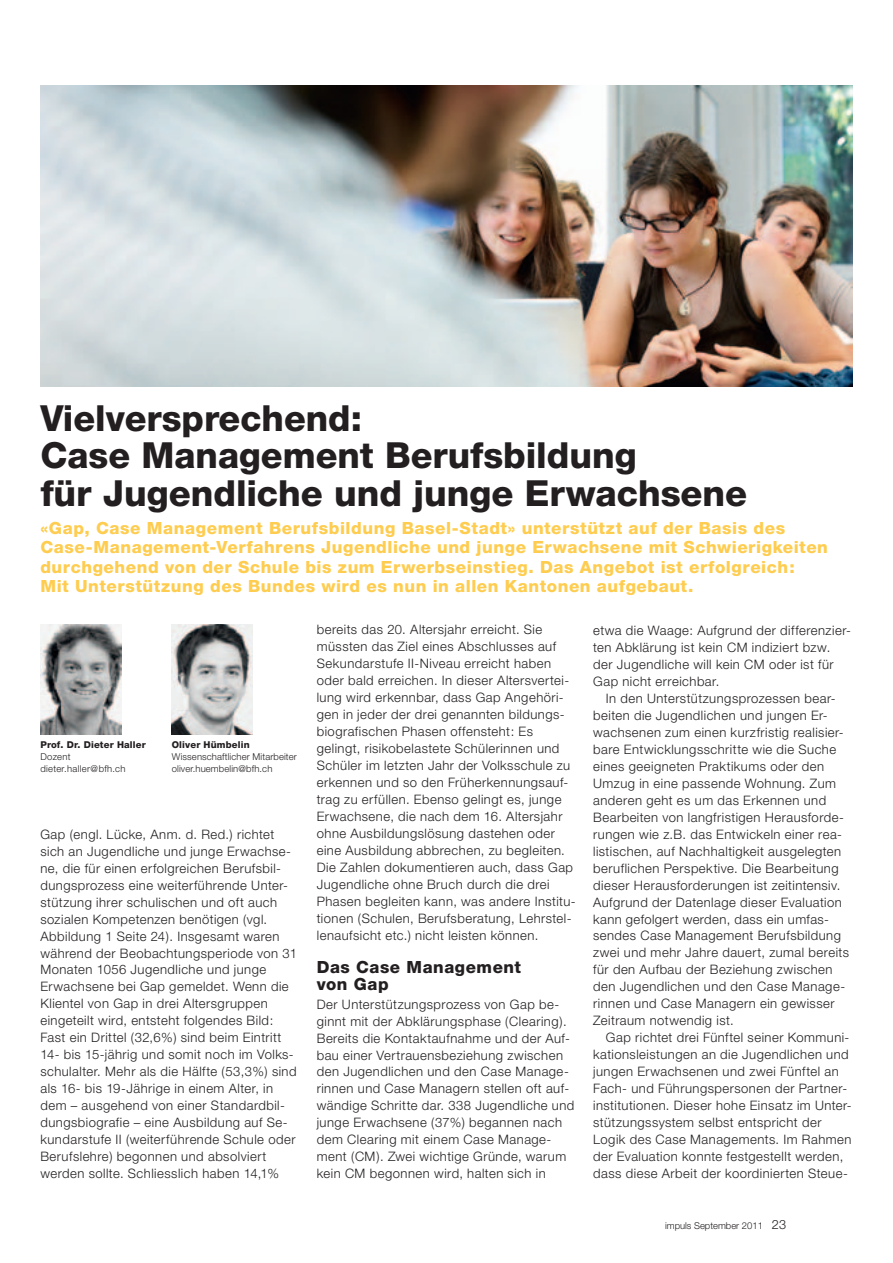
<style>
.page{position:relative;width:893px;height:1263px;background:#fff}
.page>*{position:absolute;margin:0;border:0;box-sizing:border-box;transform-origin:0 0}
.t1{font:800 36px/37.5px "Helvetica Neue";color:#231f20}
.t2{font:800 16.8px/19.5px "Helvetica Neue";letter-spacing:.035em;color:#fecc4e}
.t3{font:800 16.8px/17px "Helvetica Neue";letter-spacing:.035em;color:#231f20}
.t4{font:300 13.05px/17px "Helvetica Neue";letter-spacing:.035em;color:#231f20}
.t5{font:300 9.45px/12px "Helvetica Neue";letter-spacing:.015em;color:#231f20}
.t6{font:800 9.45px "Helvetica Neue";letter-spacing:.015em;color:#231f20}
.t7{font:300 9.45px/12px "Helvetica Neue";letter-spacing:.035em;color:#231f20}
.s1{font-size:12.75px}
</style>
<div class="page">
<img style="left:40px;top:85px;width:813px;height:301px">
<img style="left:40px;top:624px;width:81px;height:111px">
<img style="left:172px;top:624px;width:81px;height:111px">
<h1 class="t1" style="left:40px;top:399px;width:708px">Vielversprechend:<br>Case Management Berufsbildung<br>für Jugendliche und junge Erwachsene</h1>
<p class="t2" style="left:40px;top:518px;width:789px">«Gap, Case Management Berufsbildung Basel-Stadt» unterstützt auf der Basis des Case-Management-Verfahrens Jugendliche und junge Erwachsene mit Schwierigkeiten durchgehend von der Schule bis zum Erwerbseinstieg. Das Angebot ist erfolgreich:<br>Mit Unterstützung des Bundes wird es nun in allen Kantonen aufgebaut.</p>
<p class="t6" style="left:40px;top:739px;width:107px">Prof. Dr. Dieter Haller</p>
<p class="t7" style="left:40px;top:751px;width:87px">Dozent dieter.haller@bfh.ch</p>
<p class="t6" style="left:172px;top:739px;width:79px">Oliver Hümbelin</p>
<p class="t5" style="left:172px;top:751px;width:127px">Wissenschaftlicher Mitarbeiter oliver.huembelin@bfh.ch</p>
<p class="t4" style="left:40px;top:825px;width:258px">Gap (engl. Lücke, Anm. d. Red.) richtet sich an Jugendliche und junge Erwachse&shy;ne, die für einen erfolgreichen Berufsbil&shy;dungsprozess eine weiterführende Unter&shy;stützung ihrer schulischen und oft auch sozialen Kompetenzen benötigen (vgl.<br>Abbildung 1 Seite 24). Insgesamt waren während der Beobachtungsperiode von 31<br>Monaten 1056 Jugendliche und junge Erwachsene bei Gap gemeldet. Wenn die Klientel von Gap in drei Altersgruppen eingeteilt wird, entsteht folgendes Bild:<br>Fast ein Drittel (32,6%) sind beim Eintritt 14- bis 15-jährig und somit noch im Volks&shy;schulalter. Mehr als die Hälfte (53,3%) sind als 16- bis 19-Jährige in einem Alter, in dem – ausgehend von einer Standardbil&shy;dungsbiografie – eine Ausbildung auf Se&shy;kundarstufe II (weiterführende Schule oder Berufslehre) begonnen und absolviert werden sollte. Schliesslich haben 14,1%</p>
<p class="t4" style="left:317px;top:621px;width:260px">bereits das 20. Altersjahr erreicht. Sie müssten das Ziel eines Abschlusses auf Sekundarstufe II-Niveau erreicht haben oder bald erreichen. In dieser Altersvertei&shy;lung wird erkennbar, dass Gap Angehöri&shy;gen in jeder der drei genannten bildungs&shy;biografischen Phasen offensteht: Es gelingt, risikobelastete Schülerinnen und Schüler im letzten Jahr der Volksschule zu erkennen und so den Früherkennungsauf&shy;trag zu erfüllen. Ebenso gelingt es, junge Erwachsene, die nach dem 16. Altersjahr ohne Ausbildungslösung dastehen oder eine Ausbildung abbrechen, zu begleiten.<br>Die Zahlen dokumentieren auch, dass Gap Jugendliche ohne Bruch durch die drei Phasen begleiten kann, was andere Institu&shy;tionen (Schulen, Berufsberatung, Lehrstel&shy;lenaufsicht etc.) nicht leisten können.</p>
<p class="t3" style="left:317px;top:959px;width:206px">Das Case Management von Gap</p>
<p class="t4" style="left:317px;top:995px;width:259px">Der Unterstützungsprozess von Gap be&shy;ginnt mit der Abklärungsphase (Clearing).<br>Bereits die Kontaktaufnahme und der Auf&shy;bau einer Vertrauensbeziehung zwischen den Jugendlichen und den Case Manage&shy;rinnen und Case Managern stellen oft auf&shy;wändige Schritte dar. 338 Jugendliche und junge Erwachsene (37%) begannen nach dem Clearing mit einem Case Manage&shy;ment (CM). Zwei wichtige Gründe, warum kein CM begonnen wird, halten sich in</p>
<p class="t4" style="left:593px;top:622px;width:259px">etwa die Waage: Aufgrund der differenzier&shy;ten Abklärung ist kein CM indiziert bzw. der Jugendliche will kein CM oder ist für Gap nicht erreichbar.</p>
<p class="t4" style="left:593px;top:690px;width:257px;text-indent:13px">In den Unterstützungsprozessen bear&shy;beiten die Jugendlichen und jungen Er&shy;wachsenen zum einen kurzfristig realisier&shy;bare Entwicklungsschritte wie die Suche eines geeigneten Praktikums oder den Umzug in eine passende Wohnung. Zum anderen geht es um das Erkennen und Bearbeiten von langfristigen Herausforde&shy;rungen wie z.B. das Entwickeln einer rea&shy;listischen, auf Nachhaltigkeit ausgelegten beruflichen Perspektive. Die Bearbeitung dieser Herausforderungen ist zeitintensiv.<br>Aufgrund der Datenlage dieser Evaluation kann gefolgert werden, dass ein umfas&shy;sendes Case Management Berufsbildung zwei und mehr Jahre dauert, zumal bereits für den Aufbau der Beziehung zwischen den Jugendlichen und den Case Manage&shy;rinnen und Case Managern ein gewisser Zeitraum notwendig ist.</p>
<p class="t4" style="left:593px;top:1029px;width:260px;text-indent:13px">Gap richtet drei Fünftel seiner Kommuni&shy;kationsleistungen an die Jugendlichen und jungen Erwachsenen und zwei Fünftel an Fach- und Führungspersonen der Partner&shy;institutionen. Dieser hohe Einsatz im Unter&shy;stützungssystem selbst entspricht der Logik des Case Managements. Im Rahmen der Evaluation konnte festgestellt werden, dass diese Arbeit der koordinierten Steue-</p>
<p class="t5" style="left:665px;top:1219px;width:123px">impuls September 2011 <span class="s1">23</span></p>
</div>
